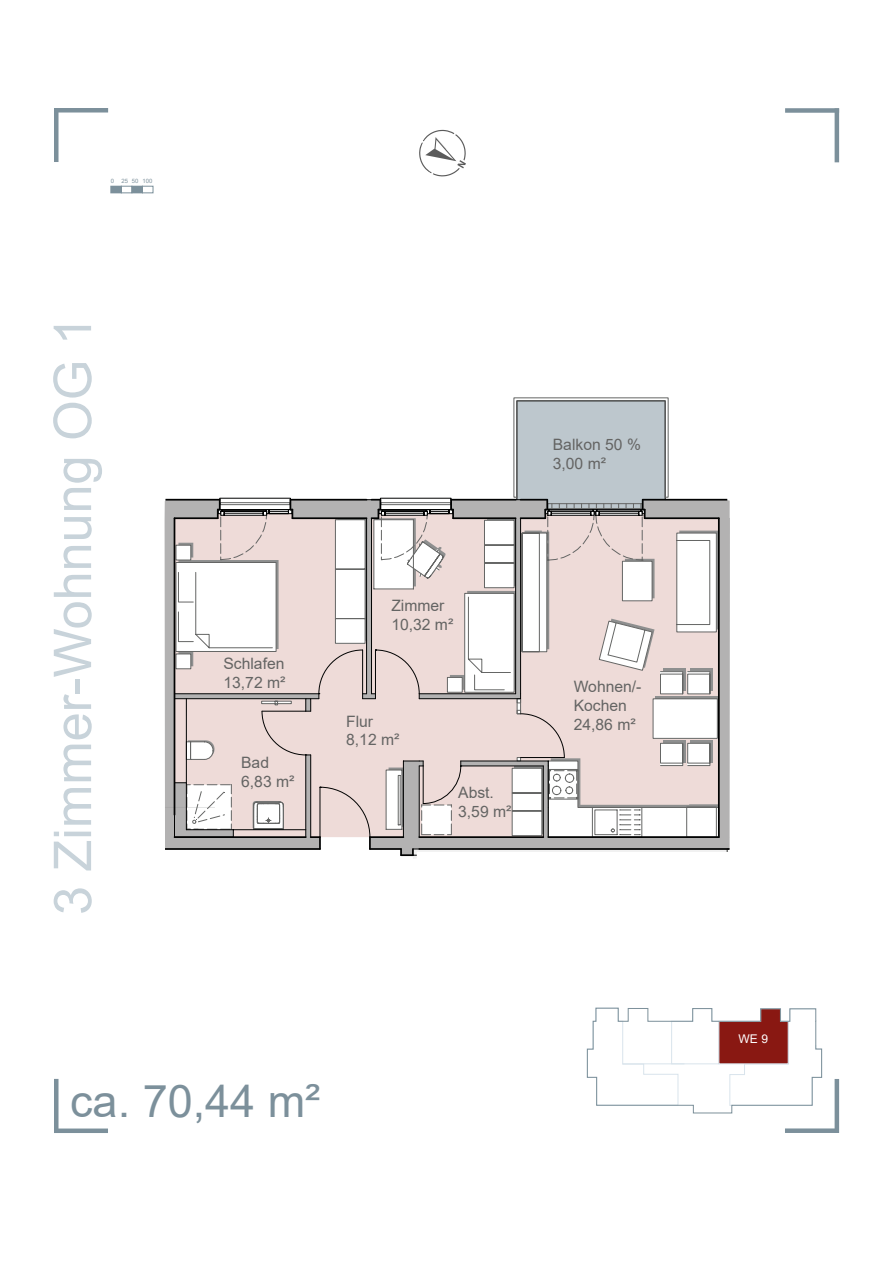
<style>
.page{position:relative;width:893px;height:1263px;background:#fff}
.page>*{position:absolute;margin:0;border:0;box-sizing:border-box;transform-origin:0 0}
.t1{font:52.05px "Arial";color:#c8d3da}
.t2{font:45px "Arial";color:#7c909b}
.t3{font:15.75px/18.9px "Arial";color:#646463}
.t4{font:15.75px/18.9px "Arial";color:#656564}
.t5{font:12px "Arial";color:#fff}
.t6{font:6px "Arial";color:#7c909b}
</style>
<div class="page">
<hr style="left:835px;top:1079px;width:4px;height:54px;background:#7c909b">
<hr style="left:54px;top:108px;width:4px;height:54px;background:#7c909b">
<div style="left:54px;top:1128px;width:54px;height:5px;background:#7c909b"></div>
<div style="left:785px;top:108px;width:54px;height:5px;background:#7c909b"></div>
<div style="left:785px;top:1128px;width:54px;height:5px;background:#7c909b"></div>
<div style="left:54px;top:108px;width:54px;height:5px;background:#7c909b"></div>
<hr style="left:54px;top:1079px;width:4px;height:54px;background:#7c909b">
<hr style="left:835px;top:108px;width:4px;height:54px;background:#7c909b">
<svg style="left:586px;top:1007px;width:237px;height:107px"></svg>
<svg style="left:110px;top:185px;width:44px;height:9px"></svg>
<div style="left:111px;top:186px;width:10px;height:7px;background:#7c909b"></div>
<div style="left:110px;top:186px;width:12px;height:7px;border:1px solid #7c909b"></div>
<div style="left:121px;top:186px;width:11px;height:7px;border:1px solid #7c909b"></div>
<div style="left:132px;top:186px;width:10px;height:7px;background:#7c909b"></div>
<div style="left:131px;top:186px;width:12px;height:7px;border:1px solid #7c909b"></div>
<div style="left:142px;top:186px;width:12px;height:7px;border:1px solid #7c909b"></div>
<hr style="left:273px;top:923px;width:128px;height:1px;background:#010202">
<hr style="left:273px;top:935px;width:128px;height:1px;background:#010202">
<hr style="left:892px;top:753px;width:1px;height:56px;background:#010202">
<svg style="left:219px;top:397px;width:450px;height:101px"></svg>
<svg style="left:165px;top:498px;width:565px;height:361px"></svg>
<svg style="left:419px;top:130px;width:47px;height:46px"></svg>
<p class="t6" style="left:111px;top:177px;width:43px">0 25 50 100</p>
<h1 class="t1" style="left:37px;top:915px;width:600px;rotate:-90deg">3 Zimmer-Wohnung OG 1</h1>
<p class="t3" style="left:223px;top:654px;width:63px">Schlafen<br>13,72 m²</p>
<p class="t3" style="left:241px;top:753px;width:55px">Bad<br>6,83 m²</p>
<p class="t3" style="left:553px;top:435px;width:90px">Balkon 50 %<br>3,00 m²</p>
<p class="t3" style="left:391px;top:596px;width:63px">Zimmer<br>10,32 m²</p>
<p class="t4" style="left:346px;top:711px;width:55px">Flur<br>8,12 m²</p>
<p class="t3" style="left:458px;top:783px;width:55px">Abst.<br>3,59 m²</p>
<p class="t3" style="left:574px;top:677px;width:69px">Wohnen/-<br>Kochen<br>24,86 m²</p>
<h2 class="t2" style="left:70px;top:1070px;width:252px">ca. 70,44 m²</h2>
<p class="t5" style="left:739px;top:1031px;width:31px">WE 9</p>
</div>
